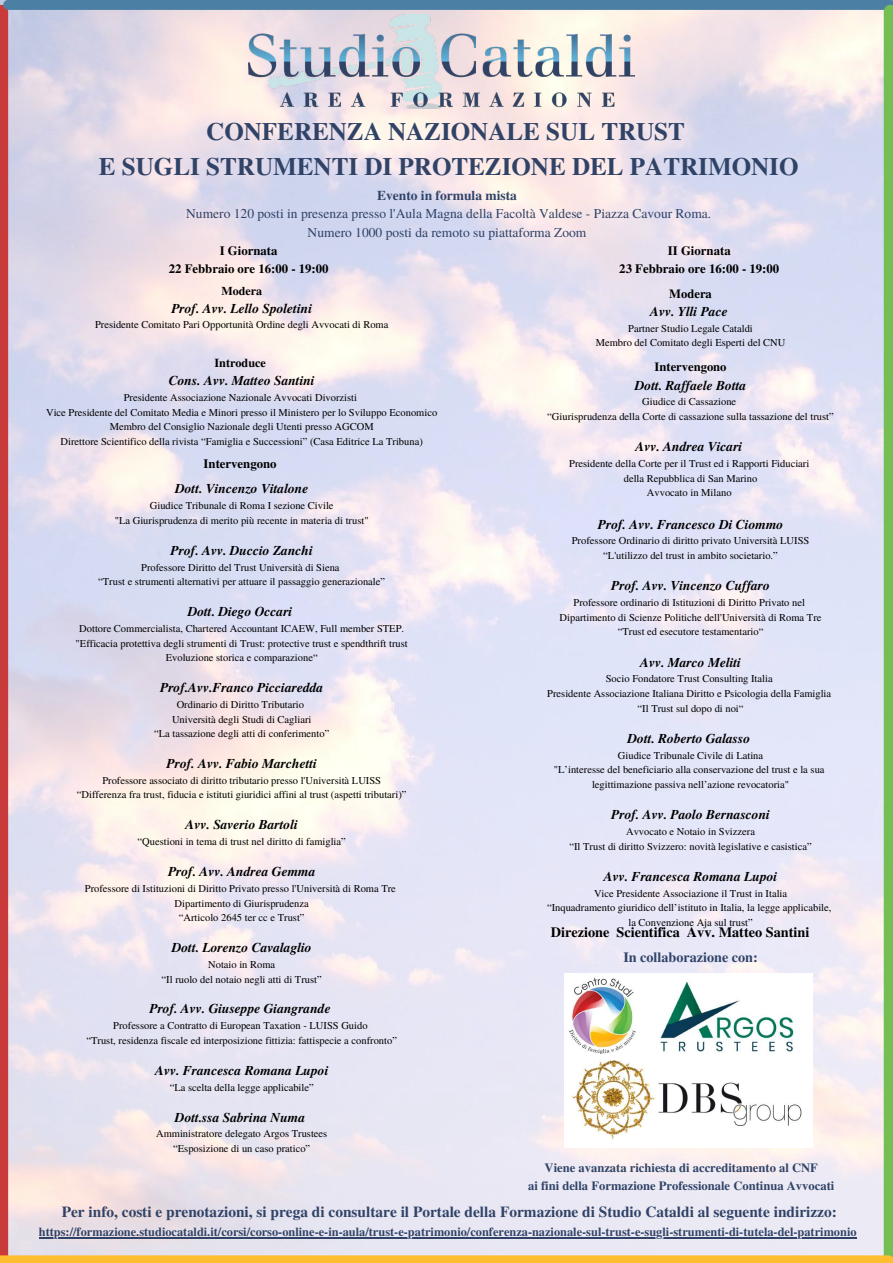
<style>
.page{position:relative;width:893px;height:1263px;background:#fff}
.page>*{position:absolute;margin:0;border:0;box-sizing:border-box;transform-origin:0 0}
.t1{font:700 25.05px/34.9px "Te X Gyre Termes";color:#304367;text-align:center}
.t2{font:700 15.38px "Te X Gyre Termes";color:#304367}
.t3{font:700 14.25px "Te X Gyre Termes";color:#000}
.t4{font:700 14.17px "Te X Gyre Termes";color:#304367}
.t5{font:italic 700 13.5px "Te X Gyre Termes";color:#000}
.t6{font:13.5px/18.6px "Te X Gyre Termes";color:#304367;text-align:center}
.t7{font:700 13.5px "Te X Gyre Termes";color:#304367}
.t8{font:700 12.75px/17.5px "Te X Gyre Termes";color:#000;text-align:center}
.t9{font:700 12.6px/17.5px "Te X Gyre Termes";color:#304367;text-align:center}
.t10{font:700 12.6px "Te X Gyre Termes";color:#000}
.t11{font:700 12.38px "Te X Gyre Termes";color:#304367}
.t12{font:700 12.15px "Te X Gyre Termes";color:#000}
.t13{font:700 12px "Te X Gyre Termes";color:#000}
.t14{font:10.5px/14.6px "Te X Gyre Termes";color:#000;text-align:center}
</style>
<div class="page">
<img style="left:0;top:0;width:893px;height:1255px">
<img style="left:249px;top:14px;width:385px;height:94px">
<img style="left:564px;top:1060px;width:248px;height:88px">
<img style="left:564px;top:974px;width:248px;height:86px">
<div style="left:0;top:12px;width:8px;height:1251px;background:#c93b3b"></div>
<div style="left:8px;top:0;width:882px;height:10px;background:#4b7fa4"></div>
<div style="left:883px;top:11px;width:10px;height:1252px;background:#74be54"></div>
<div style="left:0;top:1255px;width:888px;height:8px;background:#ffbd30"></div>
<hr style="left:39px;top:1237px;width:817px;height:1px;background:#304367">
<h1 class="t1" style="left:99px;top:113px;width:701px">CONFERENZA NAZIONALE SUL TRUST<br>E SUGLI STRUMENTI DI PROTEZIONE DEL PATRIMONIO</h1>
<p class="t7" style="left:377px;top:185px;width:141px">Evento in formula mista</p>
<p class="t6" style="left:186px;top:204px;width:526px">Numero 120 posti in presenza presso l'Aula Magna della Facoltà Valdese - Piazza Cavour Roma.<br>Numero 1000 posti da remoto su piattaforma Zoom</p>
<p class="t8" style="left:169px;top:242px;width:161px">I Giornata<br>22 Febbraio ore 16:00 - 19:00</p>
<p class="t8" style="left:619px;top:241px;width:162px;line-height:17.9px">II Giornata<br>23 Febbraio ore 16:00 - 19:00</p>
<p class="t13" style="left:221px;top:282px;width:42px">Modera</p>
<p class="t5" style="left:171px;top:298px;width:142px">Prof. Avv. Lello Spoletini</p>
<p class="t14" style="left:95px;top:317px;width:295px">Presidente Comitato Pari Opportunità Ordine degli Avvocati di Roma</p>
<p class="t12" style="left:214px;top:354px;width:53px">Introduce</p>
<p class="t5" style="left:169px;top:371px;width:147px">Cons. Avv. Matteo Santini</p>
<p class="t14" style="left:46px;top:390px;width:393px">Presidente Associazione Nazionale Avvocati Divorzisti<br>Vice Presidente del Comitato Media e Minori presso il Ministero per lo Sviluppo Economico Membro del Consiglio Nazionale degli Utenti presso AGCOM<br>Direttore Scientifico della rivista “Famiglia e Successioni” (Casa Editrice La Tribuna)</p>
<p class="t8" style="left:204px;top:454px;width:74px">Intervengono</p>
<p class="t5" style="left:175px;top:479px;width:135px">Dott. Vincenzo Vitalone</p>
<p class="t14" style="left:115px;top:498px;width:255px">Giudice Tribunale di Roma I sezione Civile<br>"La Giurisprudenza di merito più recente in materia di trust"</p>
<p class="t5" style="left:171px;top:540px;width:144px">Prof. Avv. Duccio Zanchi</p>
<p class="t14" style="left:98px;top:559px;width:288px">Professore Diritto del Trust Università di Siena<br>“Trust e strumenti alternativi per attuare il passaggio generazionale”</p>
<p class="t5" style="left:188px;top:601px;width:106px">Dott. Diego Occari</p>
<p class="t14" style="left:76px;top:620px;width:334px">Dottore Commercialista, Chartered Accountant ICAEW, Full member STEP. "Efficacia protettiva degli strumenti di Trust: protective trust e spendthrift trust<br>Evoluzione storica e comparazione“</p>
<p class="t5" style="left:160px;top:677px;width:165px">Prof.Avv.Franco Picciaredda</p>
<p class="t14" style="left:154px;top:696px;width:177px">Ordinario di Diritto Tributario<br>Università degli Studi di Cagliari<br>“La tassazione degli atti di conferimento”</p>
<p class="t5" style="left:166px;top:753px;width:152px">Prof. Avv. Fabio Marchetti</p>
<p class="t14" style="left:77px;top:772px;width:331px">Professore associato di diritto tributario presso l'Università LUISS “Differenza fra trust, fiducia e istituti giuridici affini al trust (aspetti tributari)”</p>
<p class="t5" style="left:186px;top:815px;width:114px">Avv. Saverio Bartoli</p>
<p class="t14" style="left:138px;top:834px;width:210px">“Questioni in tema di trust nel diritto di famiglia”</p>
<p class="t5" style="left:168px;top:861px;width:149px">Prof. Avv. Andrea Gemma</p>
<p class="t14" style="left:85px;top:880px;width:312px">Professore di Istituzioni di Diritto Privato presso l'Università di Roma Tre<br>Dipartimento di Giurisprudenza<br>“Articolo 2645 ter cc e Trust”</p>
<p class="t5" style="left:172px;top:937px;width:141px">Dott. Lorenzo Cavalaglio</p>
<p class="t14" style="left:162px;top:956px;width:162px">Notaio in Roma<br>“Il ruolo del notaio negli atti di Trust”</p>
<p class="t5" style="left:149px;top:999px;width:183px">Prof. Avv. Giuseppe Giangrande</p>
<p class="t14" style="left:86px;top:1018px;width:312px">Professore a Contratto di European Taxation - LUISS Guido<br>“Trust, residenza fiscale ed interposizione fittizia: fattispecie a confronto”</p>
<p class="t5" style="left:155px;top:1060px;width:175px">Avv. Francesca Romana Lupoi</p>
<p class="t14" style="left:170px;top:1079px;width:146px">“La scelta della legge applicabile”</p>
<p class="t5" style="left:175px;top:1107px;width:132px">Dott.ssa Sabrina Numa</p>
<p class="t14" style="left:156px;top:1126px;width:173px">Amministratore delegato Argos Trustees “Esposizione di un caso pratico”</p>
<p class="t10" style="left:669px;top:283px;width:44px">Modera</p>
<p class="t5" style="left:650px;top:302px;width:79px">Avv. Ylli Pace</p>
<p class="t14" style="left:596px;top:320px;width:191px">Partner Studio Legale Cataldi<br>Membro del Comitato degli Esperti del CNU</p>
<p class="t10" style="left:654px;top:357px;width:73px">Intervengono</p>
<p class="t5" style="left:635px;top:375px;width:113px">Dott. Raffaele Botta</p>
<p class="t14" style="left:547px;top:394px;width:288px">Giudice di Cassazione<br>“Giurisprudenza della Corte di cassazione sulla tassazione del trust”</p>
<p class="t5" style="left:635px;top:437px;width:108px">Avv. Andrea Vicari</p>
<p class="t14" style="left:569px;top:455px;width:242px">Presidente della Corte per il Trust ed i Rapporti Fiduciari della Repubblica di San Marino<br>Avvocato in Milano</p>
<p class="t5" style="left:598px;top:514px;width:187px">Prof. Avv. Francesco Di Ciommo</p>
<p class="t14" style="left:572px;top:533px;width:239px">Professore Ordinario di diritto privato Università LUISS “L'utilizzo del trust in ambito societario.”</p>
<p class="t5" style="left:611px;top:576px;width:160px">Prof. Avv. Vincenzo Cuffaro</p>
<p class="t14" style="left:559px;top:594px;width:263px">Professore ordinario di Istituzioni di Diritto Privato nel<br>Dipartimento di Scienze Politiche dell'Università di Roma Tre “Trust ed esecutore testamentario“</p>
<p class="t5" style="left:640px;top:652px;width:102px">Avv. Marco Meliti</p>
<p class="t14" style="left:547px;top:671px;width:285px">Socio Fondatore Trust Consulting Italia<br>Presidente Associazione Italiana Diritto e Psicologia della Famiglia “Il Trust sul dopo di noi“</p>
<p class="t5" style="left:627px;top:728px;width:124px">Dott. Roberto Galasso</p>
<p class="t14" style="left:554px;top:747px;width:272px">Giudice Tribunale Civile di Latina<br>"L’interesse del beneficiario alla conservazione del trust e la sua legittimazione passiva nell’azione revocatoria"</p>
<p class="t5" style="left:611px;top:805px;width:160px">Prof. Avv. Paolo Bernasconi</p>
<p class="t14" style="left:569px;top:823px;width:244px">Avvocato e Notaio in Svizzera<br>“Il Trust di diritto Svizzero: novità legislative e casistica”</p>
<p class="t5" style="left:604px;top:866px;width:175px">Avv. Francesca Romana Lupoi</p>
<p class="t14" style="left:547px;top:885px;width:286px">Vice Presidente Associazione il Trust in Italia<br>“Inquadramento giuridico dell’istituto in Italia, la legge applicabile, la Convenzione Aja sul trust”</p>
<h3 class="t3" style="left:551px;top:921px;width:260px">Direzione Scientifica Avv. Matteo Santini</h3>
<h3 class="t4" style="left:623px;top:946px;width:136px">In collaborazione con:</h3>
<p class="t9" style="left:528px;top:1159px;width:308px">Viene avanzata richiesta di accreditamento al CNF<br>ai fini della Formazione Professionale Continua Avvocati</p>
<h2 class="t2" style="left:62px;top:1200px;width:776px">Per info, costi e prenotazioni, si prega di consultare il Portale della Formazione di Studio Cataldi al seguente indirizzo:</h2>
<p class="t11" style="left:39px;top:1222px;width:819px">https://formazione.studiocataldi.it/corsi/corso-online-e-in-aula/trust-e-patrimonio/conferenza-nazionale-sul-trust-e-sugli-strumenti-di-tutela-del-patrimonio</p>
</div>
